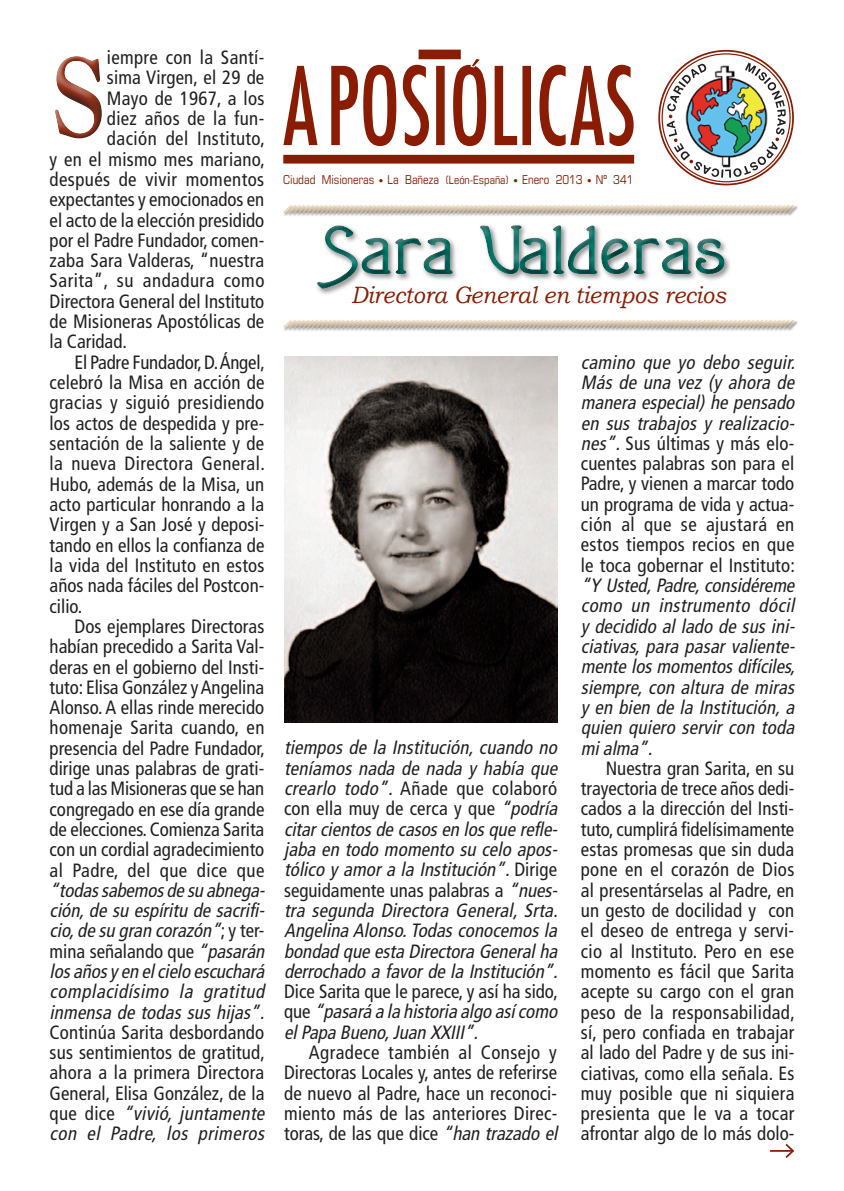
<style>
.page{position:relative;width:844px;height:1191px;background:#fff}
.page>*{position:absolute;margin:0;border:0;box-sizing:border-box;transform-origin:0 0}
.t1{font:700 113.75px "Goudy Std";color:#891c02;scale:.9 1}
.t2{font:700 63px "Heron";color:#008778;scale:1.24 1}
.t3{font:italic 23.62px "Bookman Old Style";color:#891c02;scale:.94 1}
.t4{font:condensed 19.25px/20.3px "Frutiger LT Std";letter-spacing:.005em;color:#231f20}
.t5{font:italic condensed 19.25px/20.3px "Frutiger LT Std";color:#231f20}
.t6{font:condensed 19.25px "Frutiger LT Std";letter-spacing:.025em;color:#231f20}
.t7{font:condensed 12.25px "Eurostile LT Std";color:#891c02}
.s1{font-style:normal}
.s2{font-style:italic}
.s3{font-size:9.1px}
.s4{font-size:11.55px}
</style>
<div class="page">
<div style="left:418px;top:50px;width:42px;height:9px;background:#891c02"></div>
<div style="left:283px;top:155px;width:351px;height:9px;background:#891c02"></div>
<svg style="left:283px;top:58px;width:350px;height:88px"></svg>
<svg style="left:666px;top:63px;width:119px;height:107px"></svg>
<div style="left:273px;top:311px;width:533px;height:30px;background:#231f20;opacity:.75"></div>
<svg style="left:317px;top:250px;width:413px;height:39px"></svg>
<div style="left:242px;top:170px;width:590px;height:80px;background:#fff;opacity:.75"></div>
<div style="left:270px;top:192px;width:533px;height:29px;background:#fff"></div>
<div style="left:273px;top:196px;width:533px;height:30px;background:#231f20;opacity:.75"></div>
<div style="left:48px;top:51px;width:67px;height:100px;background:#231f20;opacity:.75"></div>
<svg style="left:770px;top:1143px;width:25px;height:15px"></svg>
<img style="left:284px;top:356px;width:273px;height:366px">
<p class="t4" style="left:107px;top:47px;width:159px">iempre con la Santí-</p>
<p class="t4" style="left:107px;top:68px;width:159px">sima Virgen, el 29 de</p>
<p class="t4" style="left:107px;top:88px;width:159px">Mayo de 1967, a los</p>
<p class="t4" style="left:107px;top:108px;width:159px">diez años de la fun-</p>
<p class="t6" style="left:107px;top:127px;width:159px">dación del Instituto,</p>
<p class="t4" style="left:50px;top:149px;width:217px">y en el mismo mes mariano,</p>
<p class="t4" style="left:50px;top:169px;width:216px">después de vivir momentos</p>
<p class="t4" style="left:50px;top:189px;width:216px">expectantes y emocionados en</p>
<p class="t4" style="left:50px;top:210px;width:216px">el acto de la elección presidido</p>
<p class="t4" style="left:50px;top:230px;width:216px">por el Padre Fundador, comen-</p>
<p class="t4" style="left:50px;top:250px;width:216px">zaba Sara Valderas, “nuestra</p>
<p class="t6" style="left:50px;top:270px;width:216px">Sarita”, su andadura como</p>
<p class="t4" style="left:50px;top:291px;width:216px">Directora General del Instituto</p>
<p class="t4" style="left:50px;top:311px;width:216px">de Misioneras Apostólicas de</p>
<p class="t4" style="left:50px;top:332px;width:79px">la Caridad.</p>
<p class="t4" style="left:74px;top:352px;width:192px">El Padre Fundador, D. Ángel,</p>
<p class="t4" style="left:50px;top:372px;width:216px">celebró la Misa en acción de</p>
<p class="t4" style="left:50px;top:393px;width:216px">gracias y siguió presidiendo</p>
<p class="t4" style="left:50px;top:413px;width:216px">los actos de despedida y pre-</p>
<p class="t4" style="left:50px;top:433px;width:216px">sentación de la saliente y de</p>
<p class="t4" style="left:50px;top:453px;width:217px">la nueva Directora General.</p>
<p class="t4" style="left:50px;top:474px;width:216px">Hubo, además de la Misa, un</p>
<p class="t4" style="left:50px;top:494px;width:216px">acto particular honrando a la</p>
<p class="t4" style="left:50px;top:514px;width:216px">Virgen y a San José y deposi-</p>
<p class="t4" style="left:50px;top:535px;width:216px">tando en ellos la confianza de</p>
<p class="t4" style="left:50px;top:555px;width:216px">la vida del Instituto en estos</p>
<p class="t4" style="left:50px;top:575px;width:216px">años nada fáciles del Postcon-</p>
<p class="t4" style="left:50px;top:596px;width:34px">cilio.</p>
<p class="t4" style="left:74px;top:616px;width:191px">Dos ejemplares Directoras</p>
<p class="t4" style="left:50px;top:636px;width:216px">habían precedido a Sarita Val-</p>
<p class="t4" style="left:50px;top:657px;width:216px">deras en el gobierno del Insti-</p>
<p class="t4" style="left:50px;top:677px;width:216px">tuto: Elisa González y Angelina</p>
<p class="t4" style="left:50px;top:697px;width:216px">Alonso. A ellas rinde merecido</p>
<p class="t4" style="left:50px;top:717px;width:216px">homenaje Sarita cuando, en</p>
<p class="t4" style="left:50px;top:738px;width:217px">presencia del Padre Fundador,</p>
<p class="t4" style="left:50px;top:758px;width:216px">dirige unas palabras de grati-</p>
<p class="t4" style="left:50px;top:778px;width:216px">tud a las Misioneras que se han</p>
<p class="t4" style="left:50px;top:799px;width:216px">congregado en ese día grande</p>
<p class="t4" style="left:50px;top:819px;width:216px">de elecciones. Comienza Sarita</p>
<p class="t4" style="left:50px;top:839px;width:216px">con un cordial agradecimiento</p>
<p class="t6" style="left:50px;top:858px;width:216px">al Padre, del que dice que</p>
<p class="t5" style="left:50px;top:880px;width:220px">“todassabemosdesu abnega&shy;ción,de su espíritu de sacrifi&shy;cio,de su gran corazón”<span class="s1">; y t e r&shy;mina señalando que</span> “pasarán losañosy en elcielo escuchará complacidísimo la gratitud inmensa de todas sus hijas”.</p>
<p class="t4" style="left:50px;top:1022px;width:220px">Continúa Sarita desbordando sus sentimientos de gratitud, ahora a la primera Directora<br>General, Elisa González, de la q u e d i c e <span class="s2">“vivió, juntamente con el Padre, los primeros</span></p>
<h1 class="t1" style="left:50px;top:30px;width:65px">S</h1>
<p class="t7" style="left:283px;top:173px;width:351px">Ciudad Misioneras <span class="s3">•</span> La Bañeza <span class="s4">(León-España)</span> <span class="s3">•</span> Enero 2013 <span class="s3">•</span> Nº 341</p>
<h2 class="t2" style="left:325px;top:225px;width:327px">Sara Valderas</h2>
<p class="t3" style="left:351px;top:282px;width:400px">Directora General en tiempos recios</p>
<p class="t5" style="left:284px;top:738px;width:279px">tiempos de la Institución, cuando no teníamos nada de nada y había que crearlo todo”. <span class="s1">Añade que colaboró con ella muy de cerca y que</span> “podría citarcientosde casosen losque refle&shy;jaba en todo momento su celo apos&shy;tólico y amor a la Institución”.<span class="s1">D i r i g e seguidamente unas palabras a</span> “nues&shy;tra segunda Directora General, Srta.<br>Angelina Alonso.Todas conocemos la bondad que esta Directora Generalha derrochado a favorde la Institución”.</p>
<p class="t5" style="left:284px;top:981px;width:279px"><span class="s1">Dice Sarita que le parece, y así ha sido, q u e</span> “pasará a la historia algo asícomo elPapa Bueno,Juan XXIII”.</p>
<p class="t4" style="left:284px;top:1042px;width:279px;text-indent:25px">Agradece también al Consejo y Directoras Locales y, antes de referirse de nuevo al Padre, hace un reconoci&shy;miento más de las anteriores Direc&shy;toras, de las que dice <span class="s2">“han trazado el</span></p>
<p class="t4" style="left:580px;top:352px;width:220px"><span class="s2">camino que yo debo seguir.<br>Más de una vez (y ahora de manera especial) he pensado en sus trabajos y realizacio&shy;nes”.</span> Sus últimas y más elo&shy;cuentes palabras son para el<br>Padre, y vienen a marcar todo un programa de vida y actua&shy;ción al que se ajustará en estos tiempos recios en que le toca gobernar el Instituto:</p>
<p class="t5" style="left:580px;top:575px;width:220px;text-align:justify">“Y Usted,Padre,considéreme como un instrumento dócil y decidido al lado de sus ini&shy;ciativas, para pasar valiente&shy;mente losmomentosdifíciles, siempre, con altura de miras y en bien de la Institución,a quien quiero servir con toda mialma”.</p>
<p class="t4" style="left:580px;top:758px;width:215px;text-align:justify;text-indent:25px">Nuestra gran Sarita, en su trayectoria de trece años dedi&shy;cados a la dirección del Insti&shy;tuto, cumplirá fidelísimamente estas promesas que sin duda pone en el corazón de Dios al presentárselas al Padre, en un gesto de docilidad y con el deseo de entrega y servi&shy;cio al Instituto. Pero en ese momento es fácil que Sarita acepte su cargo con el gran peso de la responsabilidad, sí, pero confiada en trabajar al lado del Padre y de sus ini&shy;ciativas, como ella señala. Es muy posible que ni siquiera presienta que le va a tocar afrontar algo de lo más dolo-</p>
</div>
